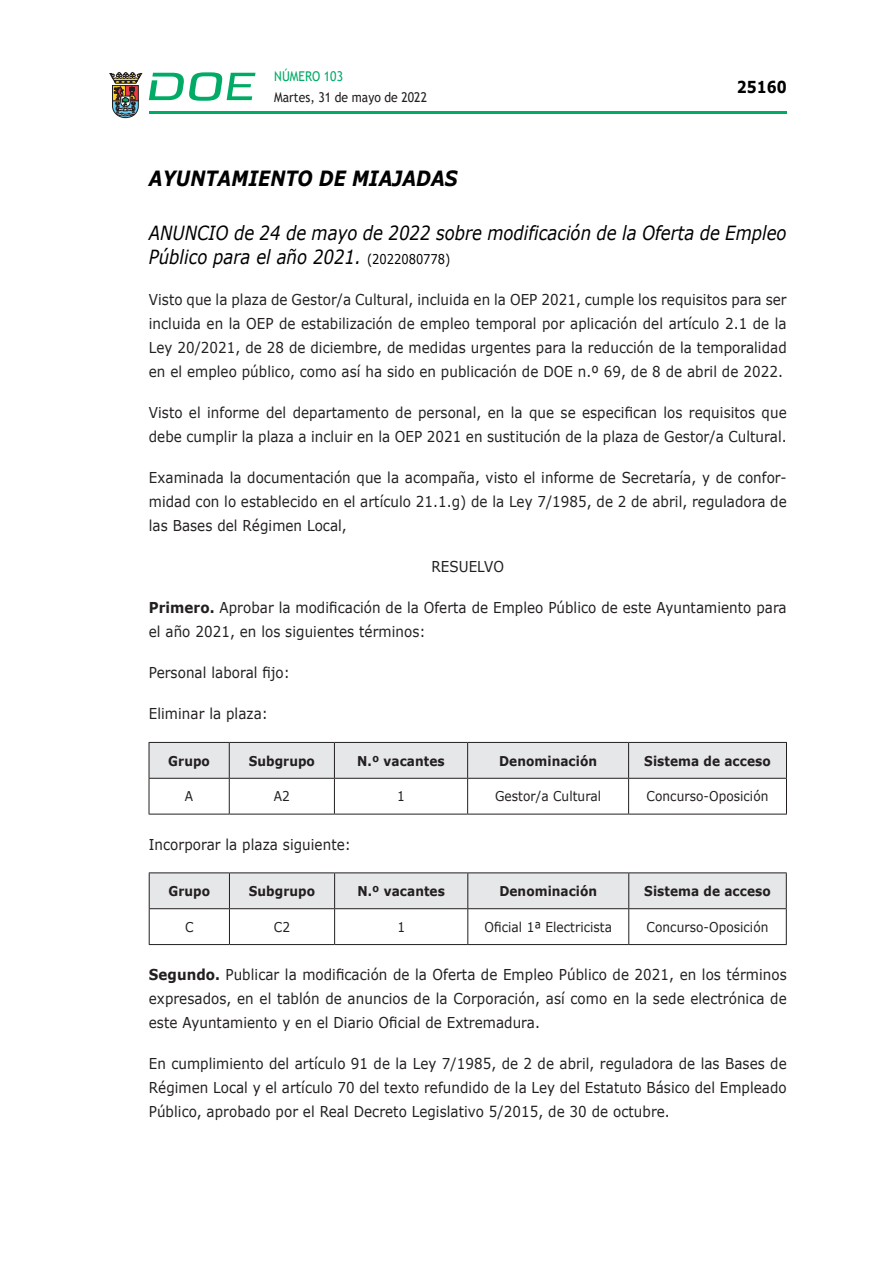
<style>
.page{position:relative;width:893px;height:1263px;background:#fff}
.page>*{position:absolute;margin:0;border:0;box-sizing:border-box;transform-origin:0 0}
.ORGANISMO{font:italic 700 21px "Verdana";color:#000;scale:.85 1}
.SUBORGANISMO{font:italic 19.5px/24px "Verdana";color:#000;scale:.85 1}
.t1{font:700 16.5px "Verdana";color:#000;scale:.85 1}
.CUERPO_DE_TEXTO{font:15px/24px "Verdana";letter-spacing:.005em;color:#231f20;text-align:justify;scale:.9 1}
.CUERPO_DE_TEXTO-2{font:13.5px "Verdana";letter-spacing:.005em;color:#231f20;scale:.9 1}
.CUERPO_DE_TEXTO-3{font:700 13.5px "Verdana";letter-spacing:.005em;color:#231f20;scale:.9 1}
.TABLATITULO{font:700 13.5px "Verdana";letter-spacing:.005em;color:#231f20;scale:.9 1}
.t2{font:13.5px "Trebuchet MS";color:#231f20;scale:.9 1}
.t3{font:13.5px "Trebuchet MS";color:#00ab67;scale:.9 1}
.s1{font-style:normal;font-size:13.5px}
.s2{font-weight:700}
</style>
<div class="page">
<hr style="left:149px;top:111px;width:638px;height:3px;background:#00ab66">
<svg style="left:109px;top:72px;width:33px;height:46px"></svg>
<svg style="left:149px;top:72px;width:106px;height:29px"></svg>
<div style="left:150px;top:743px;width:636px;height:35px;background:#e6e7e9"></div>
<hr style="left:149px;top:742px;width:80px;height:1px;background:#231f20">
<hr style="left:149px;top:743px;width:1px;height:35px;background:#231f20">
<hr style="left:229px;top:742px;width:105px;height:1px;background:#231f20">
<hr style="left:229px;top:743px;width:1px;height:35px;background:#231f20">
<hr style="left:334px;top:742px;width:134px;height:1px;background:#231f20">
<hr style="left:334px;top:743px;width:1px;height:35px;background:#231f20">
<hr style="left:468px;top:742px;width:161px;height:1px;background:#231f20">
<hr style="left:467px;top:743px;width:1px;height:35px;background:#231f20">
<hr style="left:629px;top:742px;width:158px;height:1px;background:#231f20">
<hr style="left:628px;top:743px;width:1px;height:35px;background:#231f20">
<hr style="left:786px;top:743px;width:1px;height:35px;background:#231f20">
<hr style="left:149px;top:778px;width:80px;height:1px;background:#231f20">
<hr style="left:149px;top:779px;width:1px;height:35px;background:#231f20">
<hr style="left:229px;top:778px;width:105px;height:1px;background:#231f20">
<hr style="left:229px;top:779px;width:1px;height:35px;background:#231f20">
<hr style="left:334px;top:778px;width:134px;height:1px;background:#231f20">
<hr style="left:334px;top:779px;width:1px;height:35px;background:#231f20">
<hr style="left:468px;top:778px;width:161px;height:1px;background:#231f20">
<hr style="left:467px;top:779px;width:1px;height:35px;background:#231f20">
<hr style="left:629px;top:778px;width:158px;height:1px;background:#231f20">
<hr style="left:628px;top:779px;width:1px;height:35px;background:#231f20">
<hr style="left:786px;top:779px;width:1px;height:35px;background:#231f20">
<hr style="left:149px;top:814px;width:80px;height:1px;background:#231f20">
<hr style="left:229px;top:814px;width:105px;height:1px;background:#231f20">
<hr style="left:334px;top:814px;width:134px;height:1px;background:#231f20">
<hr style="left:468px;top:814px;width:161px;height:1px;background:#231f20">
<hr style="left:629px;top:814px;width:158px;height:1px;background:#231f20">
<div style="left:150px;top:873px;width:636px;height:35px;background:#e6e7e9"></div>
<hr style="left:149px;top:872px;width:80px;height:1px;background:#231f20">
<hr style="left:149px;top:873px;width:1px;height:35px;background:#231f20">
<hr style="left:229px;top:872px;width:106px;height:1px;background:#231f20">
<hr style="left:229px;top:873px;width:1px;height:35px;background:#231f20">
<hr style="left:335px;top:872px;width:133px;height:1px;background:#231f20">
<hr style="left:334px;top:873px;width:1px;height:35px;background:#231f20">
<hr style="left:468px;top:872px;width:161px;height:1px;background:#231f20">
<hr style="left:467px;top:873px;width:1px;height:35px;background:#231f20">
<hr style="left:629px;top:872px;width:158px;height:1px;background:#231f20">
<hr style="left:628px;top:873px;width:1px;height:35px;background:#231f20">
<hr style="left:786px;top:873px;width:1px;height:35px;background:#231f20">
<hr style="left:149px;top:908px;width:80px;height:1px;background:#231f20">
<hr style="left:149px;top:909px;width:1px;height:35px;background:#231f20">
<hr style="left:229px;top:908px;width:106px;height:1px;background:#231f20">
<hr style="left:229px;top:909px;width:1px;height:35px;background:#231f20">
<hr style="left:335px;top:908px;width:133px;height:1px;background:#231f20">
<hr style="left:334px;top:909px;width:1px;height:35px;background:#231f20">
<hr style="left:468px;top:908px;width:161px;height:1px;background:#231f20">
<hr style="left:467px;top:909px;width:1px;height:35px;background:#231f20">
<hr style="left:629px;top:908px;width:158px;height:1px;background:#231f20">
<hr style="left:628px;top:909px;width:1px;height:35px;background:#231f20">
<hr style="left:786px;top:909px;width:1px;height:35px;background:#231f20">
<hr style="left:149px;top:944px;width:80px;height:1px;background:#231f20">
<hr style="left:229px;top:944px;width:106px;height:1px;background:#231f20">
<hr style="left:335px;top:944px;width:133px;height:1px;background:#231f20">
<hr style="left:468px;top:944px;width:161px;height:1px;background:#231f20">
<hr style="left:629px;top:944px;width:158px;height:1px;background:#231f20">
<p class="t3" style="left:274px;top:67px;width:78px">NÚMERO 103</p>
<p class="t2" style="left:274px;top:88px;width:171px">Martes, 31 de mayo de 2022</p>
<p class="t1" style="left:737px;top:75px;width:60px">25160</p>
<p class="ORGANISMO" style="left:149px;top:164px;width:365px">AYUNTAMIENTO DE MIAJADAS</p>
<p class="SUBORGANISMO" style="left:149px;top:221px;width:752px">ANUNCIO de 24 de mayo de 2022 sobre modificación de la Oferta de Empleo<br>Público para el año 2021. <span class="s1">(2022080778)</span></p>
<p class="CUERPO_DE_TEXTO" style="left:149px;top:287px;width:710px">Visto que la plaza de Gestor/a Cultural, incluida en la OEP 2021, cumple los requisitos para ser incluida en la OEP de estabilización de empleo temporal por aplicación del artículo 2.1 de la Ley 20/2021, de 28 de diciembre, de medidas urgentes para la reducción de la temporalidad en el empleo público, como así ha sido en publicación de DOE n.º 69, de 8 de abril de 2022.</p>
<p class="CUERPO_DE_TEXTO" style="left:149px;top:400px;width:710px">Visto el informe del departamento de personal, en la que se especifican los requisitos que debe cumplir la plaza a incluir en la OEP 2021 en sustitución de la plaza de Gestor/a Cultural.</p>
<p class="CUERPO_DE_TEXTO" style="left:149px;top:465px;width:710px">Examinada la documentación que la acompaña, visto el informe de Secretaría, y de confor&shy;midad con lo establecido en el artículo 21.1.g) de la Ley 7/1985, de 2 de abril, reguladora de las Bases del Régimen Local,</p>
<p class="CUERPO_DE_TEXTO" style="left:431px;top:554px;width:82px">RESUELVO</p>
<p class="CUERPO_DE_TEXTO" style="left:149px;top:595px;width:710px"><span class="s2">Primero.</span> Aprobar la modificación de la Oferta de Empleo Público de este Ayuntamiento para el año 2021, en los siguientes términos:</p>
<p class="CUERPO_DE_TEXTO" style="left:149px;top:660px;width:158px">Personal laboral fijo:</p>
<p class="CUERPO_DE_TEXTO" style="left:149px;top:701px;width:134px">Eliminar la plaza:</p>
<p class="CUERPO_DE_TEXTO-3" style="left:168px;top:751px;width:48px">Grupo</p>
<p class="CUERPO_DE_TEXTO-3" style="left:249px;top:751px;width:75px">Subgrupo</p>
<p class="CUERPO_DE_TEXTO-3" style="left:357px;top:751px;width:99px">N.º vacantes</p>
<p class="CUERPO_DE_TEXTO-3" style="left:499px;top:751px;width:110px">Denominación</p>
<p class="CUERPO_DE_TEXTO-3" style="left:644px;top:751px;width:142px">Sistema de acceso</p>
<p class="CUERPO_DE_TEXTO-2" style="left:185px;top:787px;width:11px">A</p>
<p class="CUERPO_DE_TEXTO-2" style="left:274px;top:787px;width:19px">A2</p>
<p class="CUERPO_DE_TEXTO-2" style="left:397px;top:787px;width:10px">1</p>
<p class="CUERPO_DE_TEXTO-2" style="left:495px;top:787px;width:119px">Gestor/a Cultural</p>
<p class="CUERPO_DE_TEXTO-2" style="left:647px;top:787px;width:137px">Concurso-Oposición</p>
<p class="CUERPO_DE_TEXTO" style="left:149px;top:832px;width:226px">Incorporar la plaza siguiente:</p>
<p class="TABLATITULO" style="left:169px;top:881px;width:48px">Grupo</p>
<p class="TABLATITULO" style="left:249px;top:881px;width:75px">Subgrupo</p>
<p class="TABLATITULO" style="left:357px;top:881px;width:99px">N.º vacantes</p>
<p class="TABLATITULO" style="left:499px;top:881px;width:110px">Denominación</p>
<p class="TABLATITULO" style="left:644px;top:881px;width:142px">Sistema de acceso</p>
<p class="CUERPO_DE_TEXTO-2" style="left:185px;top:917px;width:11px">C</p>
<p class="CUERPO_DE_TEXTO-2" style="left:274px;top:917px;width:20px">C2</p>
<p class="CUERPO_DE_TEXTO-2" style="left:397px;top:917px;width:10px">1</p>
<p class="CUERPO_DE_TEXTO-2" style="left:484px;top:917px;width:143px">Oficial 1ª Electricista</p>
<p class="CUERPO_DE_TEXTO-2" style="left:647px;top:917px;width:137px">Concurso-Oposición</p>
<p class="CUERPO_DE_TEXTO" style="left:149px;top:962px;width:710px"><span class="s2">Segundo.</span> Publicar la modificación de la Oferta de Empleo Público de 2021, en los términos expresados, en el tablón de anuncios de la Corporación, así como en la sede electrónica de este Ayuntamiento y en el Diario Oficial de Extremadura.</p>
<p class="CUERPO_DE_TEXTO" style="left:149px;top:1051px;width:710px">En cumplimiento del artículo 91 de la Ley 7/1985, de 2 de abril, reguladora de las Bases de Régimen Local y el artículo 70 del texto refundido de la Ley del Estatuto Básico del Empleado Público, aprobado por el Real Decreto Legislativo 5/2015, de 30 de octubre.</p>
</div>
